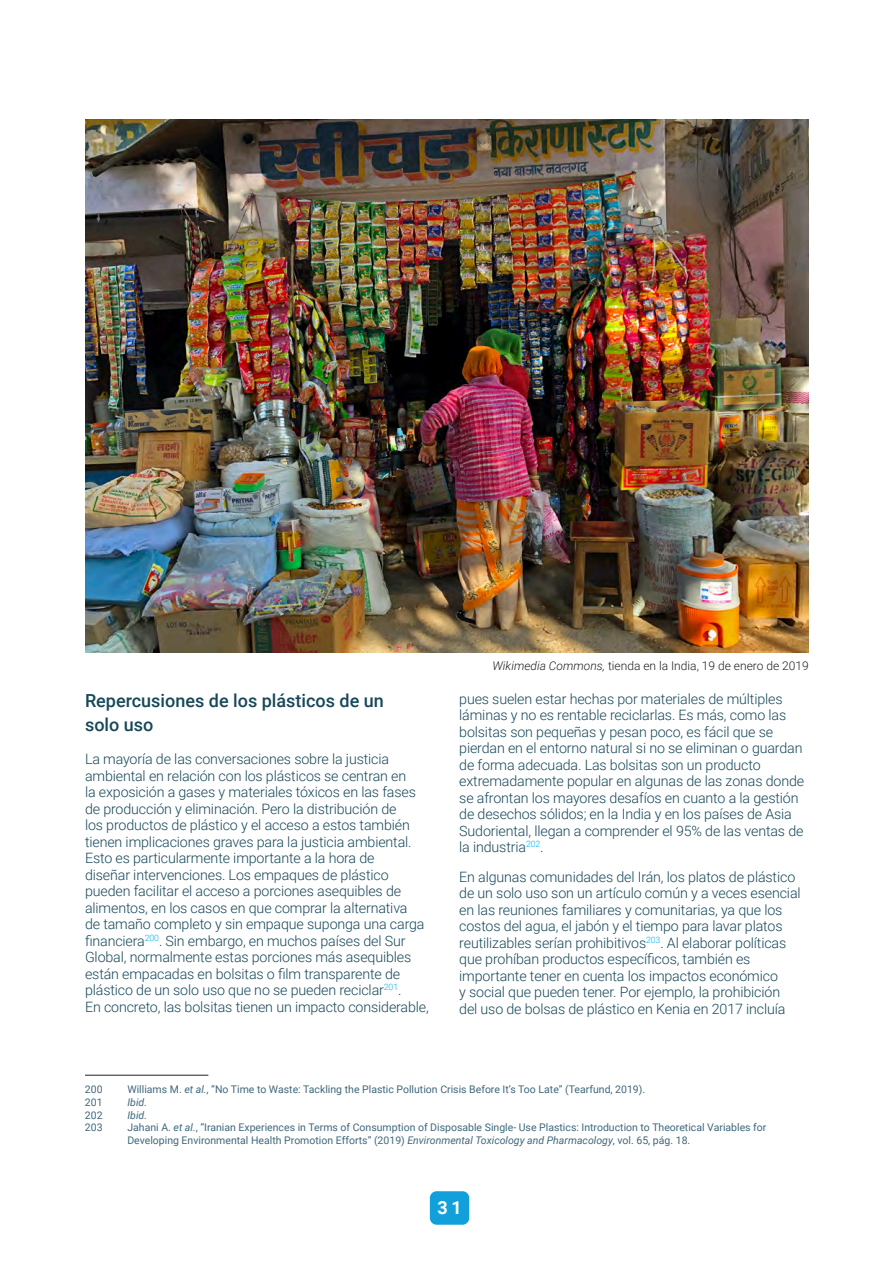
<style>
.page{position:relative;width:893px;height:1263px;background:#fff}
.page>*{position:absolute;margin:0;border:0;box-sizing:border-box;transform-origin:0 0}
.HEADING_L3{font:500 18px/24px "Roboto";color:#174859}
.t1{font:700 18px "Roboto";color:#fff}
.Body_text{font:300 14.25px/16.5px "Roboto";letter-spacing:-.01em;color:#174859}
.Photo_credit{font:300 12px "Roboto";color:#231f20}
.footnote{font:10.5px/12.6px "Roboto";color:#3f687a}
.footnote-2{font:italic 10.5px "Roboto";color:#3f687a}
.s1{font-style:italic}
</style>
<div class="page">
<div style="left:430px;top:1191px;width:39px;height:34px;background:#12a0db;border-radius:7px"></div>
<img style="left:85px;top:119px;width:724px;height:533px">
<hr style="left:85px;top:1075px;width:123px;height:1px;background:#231f20">
<p class="HEADING_L3" style="left:85px;top:688px;width:300px">Repercusiones de los plásticos de un solo uso</p>
<p class="Body_text" style="left:85px;top:750px;width:345px">La mayoría de las conversaciones sobre la justicia ambiental en relación con los plásticos se centran en<br>la exposición a gases y materiales tóxicos en las fases de producción y eliminación. Pero la distribución de<br>los productos de plástico y el acceso a estos también tienen implicaciones graves para la justicia ambiental.<br>Esto es particularmente importante a la hora de<br>diseñar intervenciones. Los empaques de plástico pueden facilitar el acceso a porciones asequibles de alimentos, en los casos en que comprar la alternativa<br>de tamaño completo y sin empaque suponga una carga financiera<sup>200</sup>. Sin embargo, en muchos países del Sur Global, normalmente estas porciones más asequibles están empacadas en bolsitas o film transparente de plástico de un solo uso que no se pueden reciclar<sup>201</sup>.<br>En concreto, las bolsitas tienen un impacto considerable,</p>
<p class="Photo_credit" style="left:492px;top:658px;width:318px"><span class="s1">Wikimedia Commons,</span> tienda en la India, 19 de enero de 2019</p>
<p class="Body_text" style="left:459px;top:690px;width:346px">pues suelen estar hechas por materiales de múltiples láminas y no es rentable reciclarlas. Es más, como las bolsitas son pequeñas y pesan poco, es fácil que se pierdan en el entorno natural si no se eliminan o guardan de forma adecuada. Las bolsitas son un producto extremadamente popular en algunas de las zonas donde se afrontan los mayores desafíos en cuanto a la gestión de desechos sólidos; en la India y en los países de Asia Sudoriental, llegan a comprender el 95% de las ventas de la industria<sup>202</sup>.</p>
<p class="Body_text" style="left:459px;top:868px;width:343px">En algunas comunidades del Irán, los platos de plástico de un solo uso son un artículo común y a veces esencial en las reuniones familiares y comunitarias, ya que los costos del agua, el jabón y el tiempo para lavar platos reutilizables serían prohibitivos<sup>203</sup>. Al elaborar políticas que prohíban productos específicos, también es importante tener en cuenta los impactos económico<br>y social que pueden tener. Por ejemplo, la prohibición del uso de bolsas de plástico en Kenia en 2017 incluía</p>
<p class="footnote" style="left:85px;top:1083px;width:19px">200</p>
<p class="footnote" style="left:127px;top:1083px;width:519px">Williams M. <span class="s1">et al.</span>, “No Time to Waste: Tackling the Plastic Pollution Crisis Before It’s Too Late” (Tearfund, 2019).</p>
<p class="footnote" style="left:85px;top:1095px;width:19px">201</p>
<p class="footnote-2" style="left:127px;top:1095px;width:21px">Ibid.</p>
<p class="footnote" style="left:85px;top:1108px;width:19px">202</p>
<p class="footnote-2" style="left:127px;top:1107px;width:21px">Ibid.</p>
<p class="footnote" style="left:85px;top:1121px;width:19px">203</p>
<p class="footnote" style="left:127px;top:1121px;width:640px">Jahani A. <span class="s1">et al.</span>, “Iranian Experiences in Terms of Consumption of Disposable Single- Use Plastics: Introduction to Theoretical Variables for<br>Developing Environmental Health Promotion Efforts” (2019) <span class="s1">Environmental Toxicology and Pharmacology</span>, vol. 65, pág. 18.</p>
<p class="t1" style="left:437px;top:1195px;width:26px">31</p>
</div>
